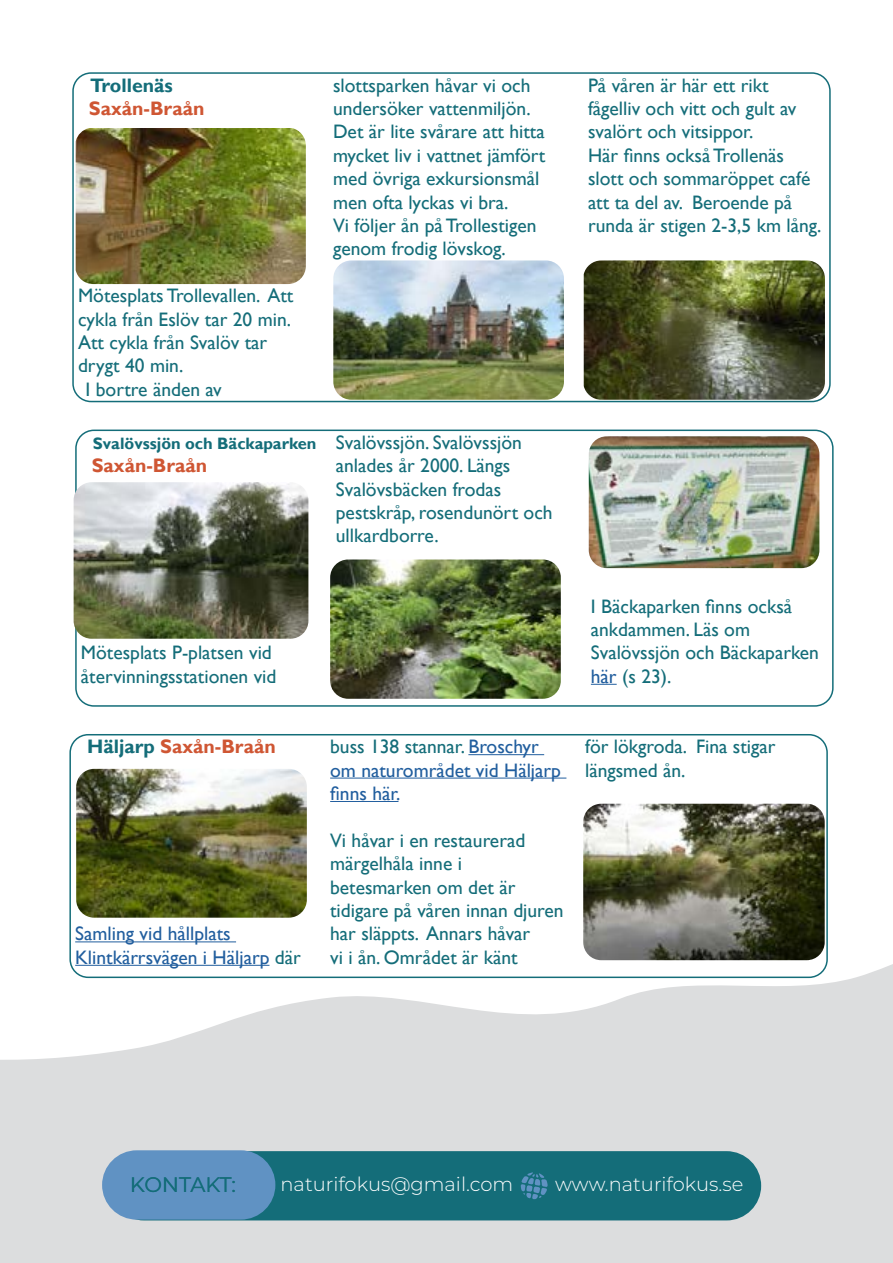
<style>
.page{position:relative;width:893px;height:1263px;background:#fff}
.page>*{position:absolute;margin:0;border:0;box-sizing:border-box;transform-origin:0 0}
.t1{font:21px "Montserrat";letter-spacing:-.015em;color:#146d79}
.t2{font:19.5px/23.4px "Gill Sans";color:#146d79}
.t3{font:19.5px/23.4px "Gill Sans";color:#215e9e}
.t4{font:700 19.5px "Gill Sans";color:#cf5633}
.t5{font:300 19.5px "Montserrat";color:#fff}
.t6{font:700 19.5px "Gill Sans";color:#146d79}
.t7{font:700 16.5px "Gill Sans";color:#146d79}
.s1{color:#146d79}
.s2{color:#215e9e}
</style>
<div class="page">
<svg style="left:0;top:960px;width:893px;height:303px;fill:#dcddde"></svg>
<div style="left:72px;top:72px;width:759px;height:330px;border:2px solid #146d79;border-radius:18px"></div>
<div style="left:109px;top:1151px;width:652px;height:69px;background:#146d79;border-radius:35px"></div>
<svg style="left:521px;top:1172px;width:27px;height:27px"></svg>
<div style="left:102px;top:1150px;width:173px;height:69px;background:#6092c3;border-radius:35px"></div>
<hr style="left:75px;top:941px;width:161px;height:1px;background:#215e9e">
<hr style="left:75px;top:965px;width:194px;height:1px;background:#215e9e">
<hr style="left:468px;top:754px;width:76px;height:1px;background:#215e9e">
<hr style="left:330px;top:777px;width:236px;height:1px;background:#215e9e">
<hr style="left:330px;top:801px;width:68px;height:1px;background:#215e9e">
<div style="left:69px;top:734px;width:759px;height:244px;border:2px solid #146d79;border-radius:18px"></div>
<img style="left:76px;top:128px;width:230px;height:156px">
<img style="left:584px;top:260px;width:241px;height:140px">
<img style="left:333px;top:260px;width:231px;height:140px">
<img style="left:76px;top:769px;width:231px;height:149px">
<img style="left:583px;top:804px;width:242px;height:156px">
<svg style="left:591px;top:684px;width:26px;height:1px"></svg>
<div style="left:75px;top:430px;width:759px;height:277px;border:2px solid #146d79;border-radius:18px"></div>
<img style="left:330px;top:559px;width:231px;height:140px">
<img style="left:74px;top:482px;width:234px;height:157px">
<img style="left:589px;top:436px;width:230px;height:132px">
<p class="t6" style="left:90px;top:73px;width:84px">Trollenäs</p>
<p class="t4" style="left:89px;top:97px;width:117px">Saxån-Braån</p>
<p class="t2" style="left:78px;top:284px;width:217px">Mötesplats Trollevallen. Att</p>
<p class="t2" style="left:78px;top:308px;width:214px">cykla från Eslöv tar 20 min.</p>
<p class="t2" style="left:78px;top:331px;width:191px">Att cykla från Svalöv tar</p>
<p class="t2" style="left:78px;top:354px;width:107px">drygt 40 min.</p>
<p class="t2" style="left:86px;top:378px;width:138px">I bortre änden av</p>
<p class="t7" style="left:93px;top:433px;width:225px">Svalövssjön och Bäckaparken</p>
<p class="t4" style="left:92px;top:454px;width:117px">Saxån-Braån</p>
<p class="t2" style="left:333px;top:74px;width:214px">slottsparken håvar vi och undersöker vattenmiljön.<br>Det är lite svårare att hitta mycket liv i vattnet jämfört med övriga exkursionsmål men ofta lyckas vi bra.<br>Vi följer ån på Trollestigen genom frodig lövskog.</p>
<p class="t2" style="left:588px;top:74px;width:235px">På våren är här ett rikt fågelliv och vitt och gult av svalört och vitsippor.<br>Här finns också Trollenäs slott och sommaröppet café att ta del av. Beroende på runda är stigen 2-3,5 km lång.</p>
<p class="t2" style="left:336px;top:431px;width:218px">Svalövssjön. Svalövssjön anlades år 2000. Längs<br>Svalövsbäcken frodas pestskråp, rosendunört och ullkardborre.</p>
<p class="t2" style="left:81px;top:641px;width:197px">Mötesplats P-platsen vid återvinningsstationen vid</p>
<p class="t4" style="left:87px;top:735px;width:190px"><span class="s1">Häljarp</span> Saxån-Braån</p>
<p class="t3" style="left:75px;top:922px;width:227px">Samling vid hållplats<br>Klintkärrsvägen i Häljarp <span class="s1">där</span></p>
<p class="t3" style="left:330px;top:735px;width:232px"><span class="s1">buss 138 stannar.</span> Broschyr om naturområdet vid Häljarp finns här.</p>
<p class="t2" style="left:330px;top:829px;width:235px">Vi håvar i en restaurerad märgelhåla inne i betesmarken om det är tidigare på våren innan djuren har släppts. Annars håvar<br>vi i ån. Området är känt</p>
<p class="t2" style="left:591px;top:595px;width:230px">I Bäckaparken finns också ankdammen. Läs om<br>Svalövssjön och Bäckaparken <span class="s2">här</span> (s 23).</p>
<p class="t2" style="left:585px;top:735px;width:192px">för lökgroda. Fina stigar längsmed ån.</p>
<p class="t1" style="left:130px;top:1170px;width:107px">KONTAKT:</p>
<p class="t5" style="left:281px;top:1171px;width:234px">naturifokus@gmail.com</p>
<p class="t5" style="left:555px;top:1171px;width:190px">www.naturifokus.se</p>
</div>
